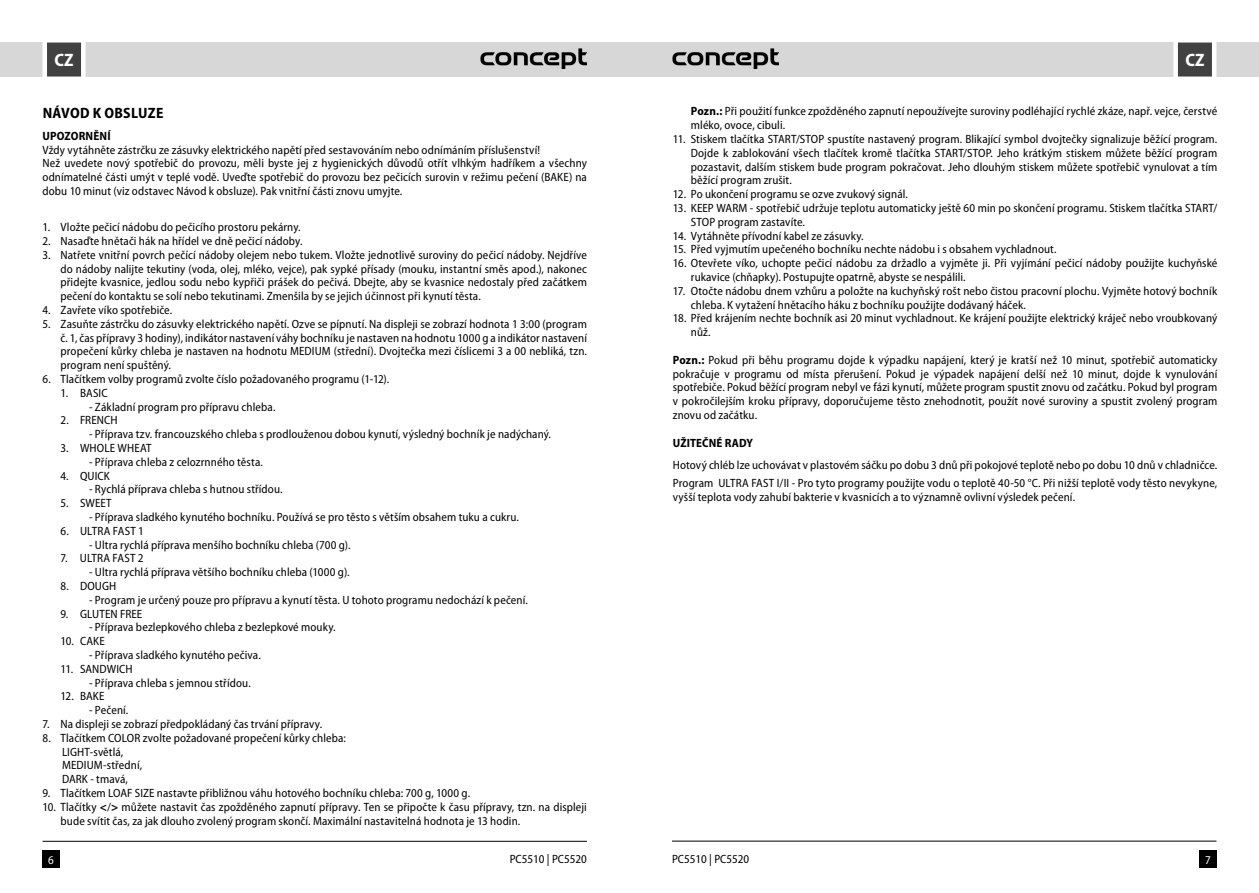
<style>
.page{position:relative;width:1259px;height:893px;background:#fff}
.page>*{position:absolute;margin:0;border:0;box-sizing:border-box;transform-origin:0 0}
.t1{font:700 semi-condensed 18px "Myriad Pro";color:#fff}
.t2{font:700 semi-condensed 15px "Myriad Pro";letter-spacing:.015em;color:#000}
.t3{font:semi-condensed 12px/13.8px "Myriad Pro";letter-spacing:.01em;color:#000}
.t4{font:700 semi-condensed 12px "Myriad Pro";letter-spacing:.015em;color:#000}
.t5{font:semi-condensed 12px "Myriad Pro";color:#fff}
.s1{font-weight:700}
</style>
<div class="page">
<div style="left:629px;top:43px;width:630px;height:34px;background:#d7d7d7"></div>
<div style="left:0;top:43px;width:629px;height:34px;background:#d7d7d7"></div>
<div style="left:43px;top:850px;width:17px;height:17px;background:#020202"></div>
<div style="left:1199px;top:850px;width:17px;height:17px;background:#020202"></div>
<svg style="left:1171px;top:42px;width:47px;height:35px;background:#757575"></svg>
<svg style="left:40px;top:42px;width:48px;height:35px;background:#777"></svg>
<hr style="left:672px;top:841px;width:544px;height:1px;background:#000">
<hr style="left:43px;top:841px;width:544px;height:1px;background:#000">
<img style="left:480px;top:48px;width:107px;height:21px">
<img style="left:672px;top:48px;width:106px;height:21px">
<h1 class="t1" style="left:55px;top:48px;width:20px">CZ</h1>
<h1 class="t1" style="left:1185px;top:48px;width:20px">CZ</h1>
<p class="t2" style="left:43px;top:103px;width:122px">NÁVOD K OBSLUZE</p>
<p class="t4" style="left:43px;top:128px;width:70px">UPOZORNĚNÍ</p>
<p class="t3" style="left:43px;top:143px;width:546px">Vždy vytáhněte zástrčku ze zásuvky elektrického napětí před sestavováním nebo odnímáním příslušenství!<br>Než uvedete nový spotřebič do provozu, měli byste jej z hygienických důvodů otřít vlhkým hadříkem a všechny odnímatelné části umýt v teplé vodě. Uveďte spotřebič do provozu bez pečicích surovin v režimu pečení (BAKE) na dobu 10 minut (viz odstavec Návod k obsluze). Pak vnitřní části znovu umyjte.</p>
<p class="t3" style="left:43px;top:220px;width:259px">1. Vložte pečicí nádobu do pečicího prostoru pekárny.</p>
<p class="t3" style="left:43px;top:234px;width:261px">2. Nasaďte hnětači hák na hřídel ve dně pečicí nádoby.</p>
<p class="t3" style="left:61px;top:248px;width:528px;text-align:justify;text-indent:-18px">3. Natřete vnitřní povrch pečící nádoby olejem nebo tukem. Vložte jednotlivě suroviny do pečicí nádoby. Nejdříve do nádoby nalijte tekutiny (voda, olej, mléko, vejce), pak sypké přísady (mouku, instantní směs apod.), nakonec přidejte kvasnice, jedlou sodu nebo kypřiči prášek do pečivá. Dbejte, aby se kvasnice nedostaly před začátkem pečení do kontaktu se solí nebo tekutinami. Zmenšila by se jejich účinnost při kynutí těsta.</p>
<p class="t3" style="left:43px;top:303px;width:131px">4. Zavřete víko spotřebiče.</p>
<p class="t3" style="left:61px;top:317px;width:528px;text-align:justify;text-indent:-18px">5. Zasuňte zástrčku do zásuvky elektrického napětí. Ozve se pípnutí. Na displeji se zobrazí hodnota 1 3:00 (program č. 1, čas přípravy 3 hodiny), indikátor nastavení váhy bochníku je nastaven na hodnotu 1000 g a indikátor nastavení propečení kůrky chleba je nastaven na hodnotu MEDIUM (střední). Dvojtečka mezi číslicemi 3 a 00 nebliká, tzn. program není spuštěný.</p>
<p class="t3" style="left:43px;top:372px;width:348px">6. Tlačítkem volby programů zvolte číslo požadovaného programu (1-12).</p>
<p class="t3" style="left:61px;top:386px;width:49px">1. BASIC</p>
<p class="t3" style="left:89px;top:399px;width:188px">- Základní program pro přípravu chleba.</p>
<p class="t3" style="left:61px;top:413px;width:59px">2. FRENCH</p>
<p class="t3" style="left:89px;top:427px;width:463px">- Příprava tzv. francouzského chleba s prodlouženou dobou kynutí, výsledný bochník je nadýchaný.</p>
<p class="t3" style="left:61px;top:441px;width:93px">3. WHOLE WHEAT</p>
<p class="t3" style="left:89px;top:455px;width:175px">- Příprava chleba z celozrnného těsta.</p>
<p class="t3" style="left:61px;top:468px;width:51px">4. QUICK</p>
<p class="t3" style="left:89px;top:482px;width:195px">- Rychlá příprava chleba s hutnou střídou.</p>
<p class="t3" style="left:61px;top:496px;width:53px">5. SWEET</p>
<p class="t3" style="left:89px;top:510px;width:431px">- Příprava sladkého kynutého bochníku. Používá se pro těsto s větším obsahem tuku a cukru.</p>
<p class="t3" style="left:61px;top:524px;width:85px">6. ULTRA FAST 1</p>
<p class="t3" style="left:89px;top:537px;width:263px">- Ultra rychlá příprava menšího bochníku chleba (700 g).</p>
<p class="t3" style="left:61px;top:551px;width:85px">7. ULTRA FAST 2</p>
<p class="t3" style="left:89px;top:565px;width:262px">- Ultra rychlá příprava většího bochníku chleba (1000 g).</p>
<p class="t3" style="left:61px;top:579px;width:57px">8. DOUGH</p>
<p class="t3" style="left:89px;top:593px;width:440px">- Program je určený pouze pro přípravu a kynutí těsta. U tohoto programu nedochází k pečení.</p>
<p class="t3" style="left:61px;top:606px;width:83px">9. GLUTEN FREE</p>
<p class="t3" style="left:89px;top:620px;width:248px">- Příprava bezlepkového chleba z bezlepkové mouky.</p>
<p class="t3" style="left:61px;top:634px;width:46px">10. CAKE</p>
<p class="t3" style="left:89px;top:648px;width:173px">- Příprava sladkého kynutého pečiva.</p>
<p class="t3" style="left:61px;top:662px;width:74px">11. SANDWICH</p>
<p class="t3" style="left:89px;top:675px;width:163px">- Příprava chleba s jemnou střídou.</p>
<p class="t3" style="left:61px;top:689px;width:45px">12. BAKE</p>
<p class="t3" style="left:89px;top:703px;width:41px">- Pečení.</p>
<p class="t3" style="left:43px;top:717px;width:281px">7. Na displeji se zobrazí předpokládaný čas trvání přípravy.</p>
<p class="t3" style="left:62px;top:731px;width:285px;text-indent:-20px">8. Tlačítkem COLOR zvolte požadované propečení kůrky chleba:<br>LIGHT-světlá,<br>MEDIUM-střední,<br>DARK - tmavá,</p>
<p class="t3" style="left:43px;top:786px;width:429px">9. Tlačítkem LOAF SIZE nastavte přibližnou váhu hotového bochníku chleba: 700 g, 1000 g.</p>
<p class="t3" style="left:61px;top:800px;width:528px;text-indent:-18px">10. Tlačítky <span class="s1">&lt;</span>/<span class="s1">&gt;</span> můžete nastavit čas zpožděného zapnutí přípravy. Ten se připočte k času přípravy, tzn. na displeji bude svítit čas, za jak dlouho zvolený program skončí. Maximální nastavitelná hodnota je 13 hodin.</p>
<p class="t3" style="left:691px;top:104px;width:528px"><span class="s1">Pozn.:</span> Při použití funkce zpožděného zapnutí nepoužívejte suroviny podléhající rychlé zkáze, např. vejce, čerstvé mléko, ovoce, cibuli.</p>
<p class="t3" style="left:691px;top:132px;width:528px;text-align:justify;text-indent:-18px">11. Stiskem tlačítka START/STOP spustíte nastavený program. Blikající symbol dvojtečky signalizuje běžící program.<br>Dojde k zablokování všech tlačítek kromě tlačítka START/STOP. Jeho krátkým stiskem můžete běžící program pozastavit, dalším stiskem bude program pokračovat. Jeho dlouhým stiskem můžete spotřebič vynulovat a tím běžící program zrušit.</p>
<p class="t3" style="left:673px;top:187px;width:237px">12. Po ukončení programu se ozve zvukový signál.</p>
<p class="t3" style="left:691px;top:201px;width:528px;text-indent:-18px">13. KEEP WARM - spotřebič udržuje teplotu automaticky ještě 60 min po skončení programu. Stiskem tlačítka START/<br>STOP program zastavíte.</p>
<p class="t3" style="left:673px;top:228px;width:192px">14. Vytáhněte přívodní kabel ze zásuvky.</p>
<p class="t3" style="left:673px;top:242px;width:385px">15. Před vyjmutím upečeného bochníku nechte nádobu i s obsahem vychladnout.</p>
<p class="t3" style="left:691px;top:256px;width:528px;text-indent:-18px">16. Otevřete víko, uchopte pečicí nádobu za držadlo a vyjměte ji. Při vyjímání pečicí nádoby použijte kuchyňské rukavice (chňapky). Postupujte opatrně, abyste se nespálili.</p>
<p class="t3" style="left:691px;top:284px;width:528px;text-indent:-18px">17. Otočte nádobu dnem vzhůru a položte na kuchyňský rošt nebo čistou pracovní plochu. Vyjměte hotový bochník chleba. K vytažení hnětacího háku z bochníku použijte dodávaný háček.</p>
<p class="t3" style="left:691px;top:311px;width:528px;text-indent:-18px">18. Před krájením nechte bochník asi 20 minut vychladnout. Ke krájení použijte elektrický kráječ nebo vroubkovaný nůž.</p>
<p class="t3" style="left:673px;top:353px;width:546px;text-align:justify"><span class="s1">Pozn.:</span> Pokud při běhu programu dojde k výpadku napájení, který je kratší než 10 minut, spotřebič automaticky pokračuje v programu od místa přerušení. Pokud je výpadek napájení delší než 10 minut, dojde k vynulování spotřebiče. Pokud běžící program nebyl ve fázi kynutí, můžete program spustit znovu od začátku. Pokud byl program v pokročilejším kroku přípravy, doporučujeme těsto znehodnotit, použít nové suroviny a spustit zvolený program znovu od začátku.</p>
<p class="t4" style="left:673px;top:435px;width:82px">UŽITEČNÉ RADY</p>
<p class="t3" style="left:673px;top:456px;width:546px;line-height:18px">Hotový chléb lze uchovávat v plastovém sáčku po dobu 3 dnů při pokojové teplotě nebo po dobu 10 dnů v chladničce.<br>Program ULTRA FAST I/II - Pro tyto programy použijte vodu o teplotě 40-50 °C. Při nižší teplotě vody těsto nevykyne,</p>
<p class="t3" style="left:673px;top:490px;width:404px">vyšší teplota vody zahubí bakterie v kvasnicích a to významně ovlivní výsledek pečení.</p>
<p class="t5" style="left:48px;top:852px;width:7px">6</p>
<p class="t3" style="left:510px;top:851px;width:79px">PC5510 | PC5520</p>
<p class="t3" style="left:672px;top:851px;width:79px">PC5510 | PC5520</p>
<p class="t5" style="left:1205px;top:852px;width:7px">7</p>
</div>
